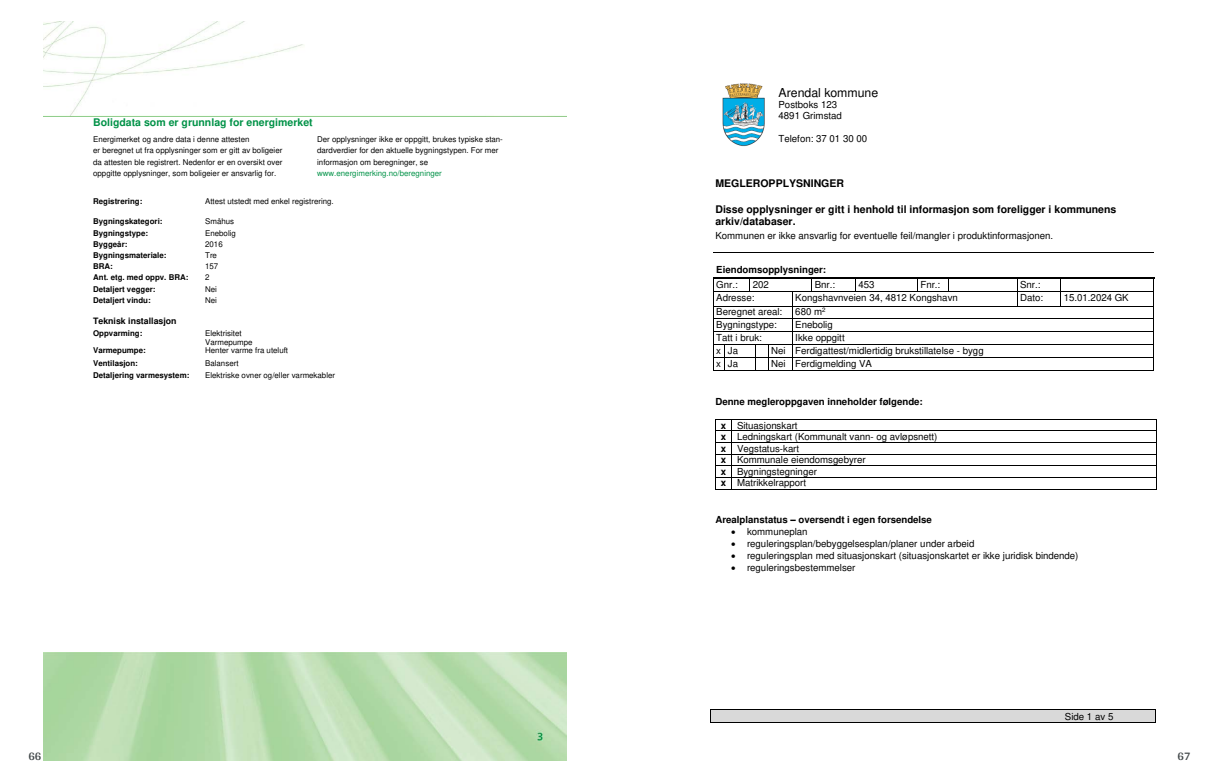
<style>
.page{position:relative;width:1219px;height:782px;background:#fff}
.page>*{position:absolute;margin:0;border:0;box-sizing:border-box;transform-origin:0 0}
.t1{font:12.3px "Arial";color:#000}
.t2{font:700 12px "Arya";color:#414749}
.t3{font:700 10.5px/12.1px "Arial";color:#000}
.t4{font:700 10.5px "Helvetica";color:#009247}
.t5{font:9.7px/11.5px "Arial";color:#000}
.t6{font:700 9.7px "Arial";color:#000}
.t7{font:700 8.8px "Helvetica";color:#000}
.t8{font:7.9px/8.8px "Helvetica";color:#000}
.t9{font:700 7.9px "Helvetica";color:#000}
.t10{font:7.9px "Helvetica";color:#009247}
.s1{font-weight:700}
</style>
<div class="page">
<img style="left:43px;top:652px;width:523px;height:108px">
<img style="left:43px;top:21px;width:523px;height:95px">
<div style="left:711px;top:709px;width:444px;height:13px;background:#d9d9d9"></div>
<hr style="left:711px;top:709px;width:444px;height:1px;background:#000">
<hr style="left:711px;top:722px;width:444px;height:1px;background:#000">
<svg style="left:710px;top:709px;width:1px;height:14px"></svg>
<svg style="left:1155px;top:709px;width:1px;height:14px"></svg>
<hr style="left:713px;top:252px;width:441px;height:1px;background:#000">
<hr style="left:715px;top:277px;width:34px;height:1px;background:#000">
<hr style="left:813px;top:277px;width:42px;height:1px;background:#000">
<hr style="left:856px;top:277px;width:61px;height:1px;background:#000">
<hr style="left:918px;top:277px;width:30px;height:1px;background:#000">
<hr style="left:950px;top:277px;width:67px;height:1px;background:#000">
<hr style="left:1018px;top:277px;width:42px;height:1px;background:#000">
<hr style="left:1062px;top:277px;width:92px;height:1px;background:#000">
<hr style="left:713px;top:291px;width:36px;height:1px;background:#000">
<hr style="left:812px;top:291px;width:43px;height:1px;background:#000">
<svg style="left:855px;top:277px;width:1px;height:14px"></svg>
<hr style="left:855px;top:291px;width:62px;height:1px;background:#000">
<svg style="left:917px;top:277px;width:1px;height:15px"></svg>
<hr style="left:918px;top:291px;width:30px;height:1px;background:#000">
<svg style="left:948px;top:277px;width:2px;height:15px"></svg>
<hr style="left:949px;top:291px;width:68px;height:1px;background:#000">
<hr style="left:1017px;top:291px;width:43px;height:1px;background:#000">
<hr style="left:1061px;top:291px;width:93px;height:1px;background:#000">
<hr style="left:713px;top:306px;width:79px;height:1px;background:#000">
<hr style="left:792px;top:306px;width:225px;height:1px;background:#000">
<svg style="left:1017px;top:277px;width:1px;height:29px"></svg>
<hr style="left:1017px;top:306px;width:43px;height:1px;background:#000">
<svg style="left:1060px;top:277px;width:2px;height:30px"></svg>
<hr style="left:1061px;top:306px;width:93px;height:1px;background:#000">
<hr style="left:713px;top:318px;width:79px;height:1px;background:#000">
<hr style="left:792px;top:318px;width:362px;height:1px;background:#000">
<hr style="left:713px;top:331px;width:79px;height:1px;background:#000">
<hr style="left:792px;top:331px;width:362px;height:1px;background:#000">
<hr style="left:725px;top:344px;width:31px;height:1px;background:#000">
<hr style="left:792px;top:344px;width:362px;height:1px;background:#000">
<hr style="left:725px;top:357px;width:31px;height:1px;background:#000">
<hr style="left:792px;top:357px;width:362px;height:1px;background:#000">
<svg style="left:713px;top:277px;width:13px;height:94px"></svg>
<hr style="left:725px;top:370px;width:31px;height:1px;background:#000">
<svg style="left:749px;top:277px;width:64px;height:94px"></svg>
<hr style="left:792px;top:370px;width:362px;height:1px;background:#000">
<hr style="left:731px;top:419px;width:426px;height:1px;background:#000">
<hr style="left:731px;top:430px;width:426px;height:1px;background:#000">
<hr style="left:731px;top:442px;width:426px;height:1px;background:#000">
<hr style="left:731px;top:453px;width:426px;height:1px;background:#000">
<hr style="left:731px;top:465px;width:426px;height:1px;background:#000">
<hr style="left:731px;top:477px;width:426px;height:1px;background:#000">
<svg style="left:715px;top:419px;width:17px;height:71px"></svg>
<hr style="left:731px;top:489px;width:426px;height:1px;background:#000">
<img style="left:722px;top:83px;width:43px;height:63px">
<p class="t4" style="left:93px;top:118px;width:221px">Boligdata som er grunnlag for energimerket</p>
<p class="t8" style="left:93px;top:136px;width:158px">Energimerket og andre data i denne attesten</p>
<p class="t8" style="left:317px;top:136px;width:187px">Der opplysninger ikke er oppgitt, brukes typiske stan-</p>
<p class="t8" style="left:93px;top:147px;width:191px">er beregnet ut fra opplysninger som er gitt av boligeier</p>
<p class="t8" style="left:317px;top:147px;width:183px">dardverdier for den aktuelle bygningstypen. For mer</p>
<p class="t8" style="left:93px;top:158px;width:191px">da attesten ble registrert. Nedenfor er en oversikt over</p>
<p class="t8" style="left:317px;top:158px;width:113px">informasjon om beregninger, se</p>
<p class="t8" style="left:93px;top:169px;width:185px">oppgitte opplysninger, som boligeier er ansvarlig for.</p>
<p class="t10" style="left:317px;top:170px;width:126px">www.energimerking.no/beregninger</p>
<p class="t9" style="left:93px;top:198px;width:51px">Registrering:</p>
<p class="t8" style="left:205px;top:198px;width:130px">Attest utstedt med enkel registrering.</p>
<p class="t9" style="left:93px;top:218px;width:71px">Bygningskategori:</p>
<p class="t8" style="left:205px;top:218px;width:30px">Småhus</p>
<p class="t9" style="left:93px;top:229px;width:56px">Bygningstype:</p>
<p class="t8" style="left:205px;top:229px;width:32px">Enebolig</p>
<p class="t9" style="left:93px;top:241px;width:36px">Byggeår:</p>
<p class="t8" style="left:205px;top:240px;width:19px">2016</p>
<p class="t9" style="left:93px;top:252px;width:75px">Bygningsmateriale:</p>
<p class="t8" style="left:205px;top:251px;width:13px">Tre</p>
<p class="t9" style="left:93px;top:263px;width:21px">BRA:</p>
<p class="t8" style="left:205px;top:262px;width:15px">157</p>
<p class="t9" style="left:93px;top:274px;width:97px">Ant. etg. med oppv. BRA:</p>
<p class="t8" style="left:205px;top:274px;width:6px">2</p>
<p class="t9" style="left:93px;top:285px;width:64px">Detaljert vegger:</p>
<p class="t8" style="left:205px;top:285px;width:13px">Nei</p>
<p class="t9" style="left:93px;top:297px;width:59px">Detaljert vindu:</p>
<p class="t8" style="left:205px;top:296px;width:13px">Nei</p>
<p class="t7" style="left:93px;top:317px;width:85px">Teknisk installasjon</p>
<p class="t9" style="left:93px;top:330px;width:51px">Oppvarming:</p>
<p class="t8" style="left:205px;top:329px;width:49px">Elektrisitet<br>Varmepumpe</p>
<p class="t9" style="left:93px;top:347px;width:54px">Varmepumpe:</p>
<p class="t8" style="left:205px;top:347px;width:84px">Henter varme fra uteluft</p>
<p class="t9" style="left:93px;top:360px;width:46px">Ventilasjon:</p>
<p class="t8" style="left:205px;top:359px;width:35px">Balansert</p>
<p class="t9" style="left:93px;top:372px;width:98px">Detaljering varmesystem:</p>
<p class="t8" style="left:205px;top:371px;width:131px">Elektriske ovner og/eller varmekabler</p>
<p class="t2" style="left:28px;top:749px;width:15px">66</p>
<p class="t1" style="left:779px;top:87px;width:101px">Arendal kommune</p>
<p class="t5" style="left:779px;top:100px;width:65px;line-height:11px">Postboks 123<br>4891 Grimstad</p>
<p class="t5" style="left:779px;top:133px;width:90px">Telefon: 37 01 30 00</p>
<p class="t3" style="left:715px;top:178px;width:130px">MEGLEROPPLYSNINGER</p>
<p class="t3" style="left:715px;top:204px;width:402px">Disse opplysninger er gitt i henhold til informasjon som foreligger i kommunens arkiv/databaser.</p>
<p class="t5" style="left:715px;top:230px;width:339px">Kommunen er ikke ansvarlig for eventuelle feil/mangler i produktinformasjonen.</p>
<p class="t6" style="left:716px;top:265px;width:111px">Eiendomsopplysninger:</p>
<p class="t5" style="left:716px;top:279px;width:23px">Gnr.:</p>
<p class="t5" style="left:753px;top:279px;width:18px">202</p>
<p class="t5" style="left:815px;top:279px;width:22px">Bnr.:</p>
<p class="t5" style="left:858px;top:279px;width:18px">453</p>
<p class="t5" style="left:920px;top:279px;width:21px">Fnr.:</p>
<p class="t5" style="left:1020px;top:279px;width:22px">Snr.:</p>
<p class="t5" style="left:716px;top:292px;width:40px">Adresse:</p>
<p class="t5" style="left:795px;top:292px;width:164px">Kongshavnveien 34, 4812 Kongshavn</p>
<p class="t5" style="left:1020px;top:292px;width:25px">Dato:</p>
<p class="t5" style="left:1064px;top:292px;width:67px">15.01.2024 GK</p>
<p class="t5" style="left:716px;top:307px;width:68px">Beregnet areal:</p>
<p class="t5" style="left:795px;top:307px;width:32px">680 m<sup>2</sup></p>
<p class="t5" style="left:716px;top:319px;width:62px">Bygningstype:</p>
<p class="t5" style="left:795px;top:319px;width:39px">Enebolig</p>
<p class="t5" style="left:716px;top:332px;width:47px">Tatt i bruk:</p>
<p class="t5" style="left:795px;top:332px;width:51px">Ikke oppgitt</p>
<p class="t5" style="left:716px;top:345px;width:23px">x Ja</p>
<p class="t5" style="left:771px;top:345px;width:214px">Nei Ferdigattest/midlertidig brukstillatelse - bygg</p>
<p class="t5" style="left:716px;top:358px;width:23px">x Ja</p>
<p class="t5" style="left:771px;top:358px;width:102px">Nei Ferdigmelding VA</p>
<p class="t6" style="left:715px;top:397px;width:209px">Denne megleroppgaven inneholder følgende:</p>
<p class="t5" style="left:721px;top:420px;width:218px"><span class="s1">x</span> Situasjonskart<br><span class="s1">x</span> Ledningskart (Kommunalt vann- og avløpsnett) <span class="s1">x</span> Vegstatus-kart<br><span class="s1">x</span> Kommunale eiendomsgebyrer<br><span class="s1">x</span> Bygningstegninger<br><span class="s1">x</span> Matrikkelrapport</p>
<p class="t6" style="left:715px;top:515px;width:218px">Arealplanstatus – oversendt i egen forsendelse</p>
<p class="t5" style="left:731px;top:526px;width:78px">• kommuneplan</p>
<p class="t5" style="left:731px;top:538px;width:245px">• reguleringsplan/bebyggelsesplan/planer under arbeid</p>
<p class="t5" style="left:731px;top:550px;width:349px">• reguleringsplan med situasjonskart (situasjonskartet er ikke juridisk bindende)</p>
<p class="t5" style="left:731px;top:562px;width:126px">• reguleringsbestemmelser</p>
<p class="t5" style="left:1065px;top:711px;width:50px">Side 1 av 5</p>
<p class="t2" style="left:1177px;top:749px;width:15px">67</p>
</div>
